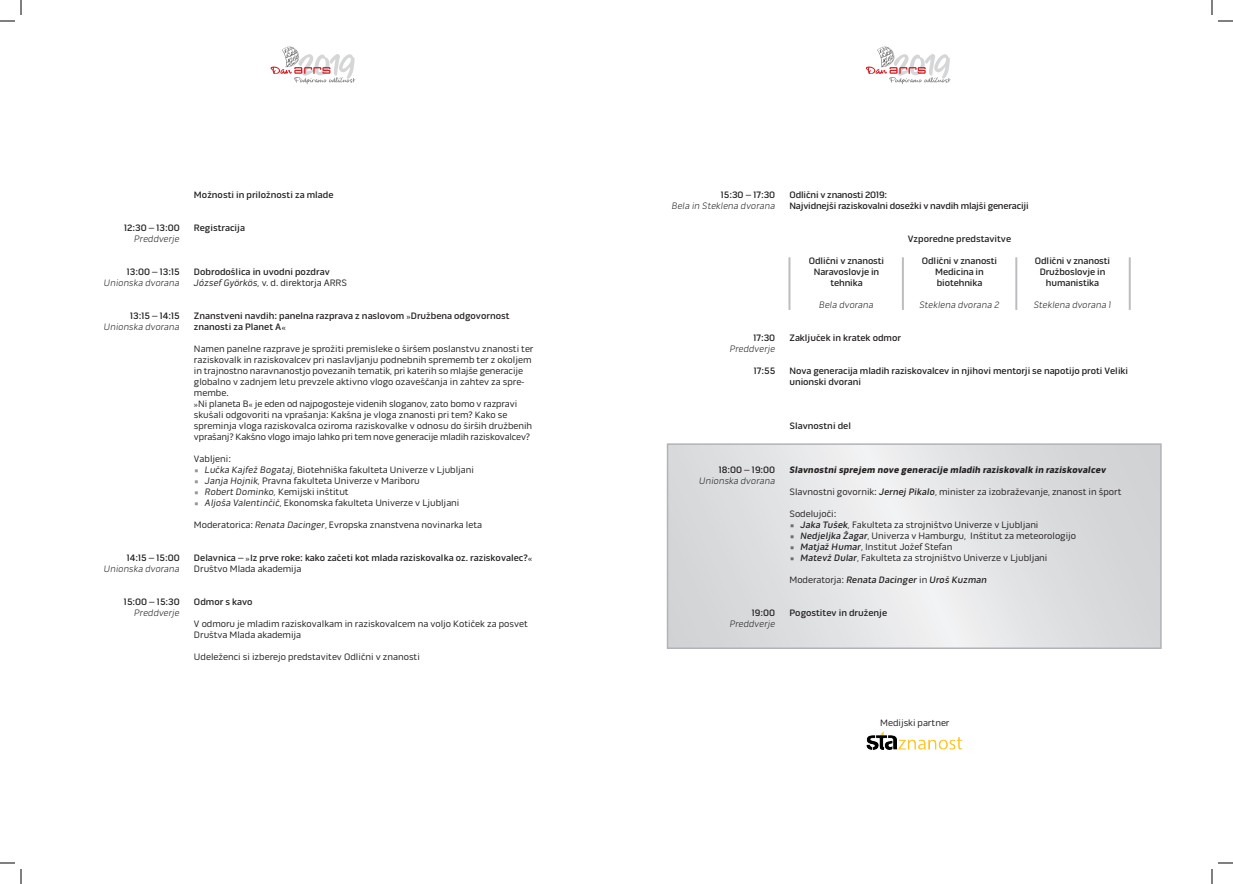
<style>
.page{position:relative;width:1233px;height:884px;background:#fff}
.page>*{position:absolute;margin:0;border:0;box-sizing:border-box;transform-origin:0 0}
.t1{font:9.5px/11px "Bose Gothic 2014";color:#231f20}
.t2{font:500 9.5px/11px "Bose Gothic 2014";color:#231f20}
.t3{font:italic 300 9.5px "Bose Gothic 2014";color:#231f20}
.t4{font:500 9.5px "Bose Gothic 2014";letter-spacing:-.02em;color:#231f20}
.t5{font:italic 900 9.5px "Bose Gothic 2014";color:#231f20}
.t6{font:italic 500 9.5px "Bose Gothic 2014";color:#231f20}
.s1{font-style:italic}
.s2{font-size:16px;color:#939598}
.s3{font-weight:500;font-style:italic}
.s4{font-size:16px;color:#6c6d70}
.s5{font-weight:400;font-style:normal}
</style>
<div class="page">
<svg style="left:670px;top:446px;width:488px;height:200px;background:#e0e0e2"></svg>
<div style="left:667px;top:443px;width:494px;height:206px;border:2px solid #b2b3b7"></div>
<img style="left:866px;top:731px;width:96px;height:19px">
<hr style="left:788px;top:257px;width:2px;height:53px;background:#bcbdc0">
<hr style="left:902px;top:257px;width:2px;height:53px;background:#bcbdc0">
<hr style="left:1015px;top:257px;width:2px;height:53px;background:#bcbdc0">
<hr style="left:1128px;top:257px;width:2px;height:53px;background:#bcbdc0">
<svg style="left:270px;top:47px;width:85px;height:37px"></svg>
<svg style="left:866px;top:47px;width:84px;height:37px"></svg>
<svg style="left:1218px;top:20px;width:15px;height:2px"></svg>
<svg style="left:1218px;top:862px;width:15px;height:2px"></svg>
<svg style="left:0;top:0;width:22px;height:22px"></svg>
<svg style="left:0;top:862px;width:22px;height:22px"></svg>
<svg style="left:1211px;top:0;width:1px;height:15px"></svg>
<svg style="left:1211px;top:869px;width:1px;height:15px"></svg>
<p class="t2" style="left:124px;top:223px;width:57px">12:30 – 13:00</p>
<p class="t3" style="left:134px;top:234px;width:47px">Preddverje</p>
<p class="t2" style="left:127px;top:267px;width:54px">13:00 – 13:15</p>
<p class="t3" style="left:104px;top:278px;width:77px">Unionska dvorana</p>
<p class="t2" style="left:130px;top:311px;width:51px">13:15 – 14:15</p>
<p class="t3" style="left:104px;top:322px;width:77px">Unionska dvorana</p>
<p class="t2" style="left:127px;top:553px;width:54px">14:15 – 15:00</p>
<p class="t3" style="left:104px;top:564px;width:77px">Unionska dvorana</p>
<p class="t2" style="left:124px;top:597px;width:57px">15:00 – 15:30</p>
<p class="t3" style="left:134px;top:608px;width:47px">Preddverje</p>
<p class="t2" style="left:194px;top:190px;width:141px">Možnosti in priložnosti za mlade</p>
<p class="t2" style="left:194px;top:223px;width:53px">Registracija</p>
<p class="t2" style="left:194px;top:267px;width:137px">Dobrodošlica in uvodni pozdrav</p>
<p class="t1" style="left:194px;top:278px;width:154px"><span class="s1">József Györkös,</span> v. d. direktorja ARRS</p>
<p class="t2" style="left:194px;top:311px;width:317px">Znanstveni navdih: panelna razprava z naslovom »Družbena odgovornost</p>
<p class="t2" style="left:194px;top:322px;width:93px">znanosti za Planet A«</p>
<p class="t1" style="left:194px;top:344px;width:341px">Namen panelne razprave je sprožiti premisleke o širšem poslanstvu znanosti ter raziskovalk in raziskovalcev pri naslavljanju podnebnih sprememb ter z okoljem in trajnostno naravnanostjo povezanih tematik, pri katerih so mlajše generacije globalno v zadnjem letu prevzele aktivno vlogo ozaveščanja in zahtev za spre&shy;membe.</p>
<p class="t1" style="left:194px;top:399px;width:340px">»Ni planeta B« je eden od najpogosteje videnih sloganov, zato bomo v razpravi skušali odgovoriti na vprašanja: Kakšna je vloga znanosti pri tem? Kako se spreminja vloga raziskovalca oziroma raziskovalke v odnosu do širših družbenih vprašanj? Kakšno vlogo imajo lahko pri tem nove generacije mladih raziskovalcev?</p>
<p class="t1" style="left:194px;top:454px;width:39px">Vabljeni:</p>
<p class="t1" style="left:194px;top:465px;width:281px"><span class="s2">•</span> <span class="s1">Lučka Kajfež Bogataj</span>, Biotehniška fakulteta Univerze v Ljubljani</p>
<p class="t1" style="left:194px;top:476px;width:227px"><span class="s2">•</span> <span class="s1">Janja Hojnik,</span> Pravna fakulteta Univerze v Mariboru</p>
<p class="t1" style="left:194px;top:487px;width:156px"><span class="s2">•</span> <span class="s1">Robert Dominko,</span> Kemijski inštitut</p>
<p class="t1" style="left:194px;top:498px;width:267px"><span class="s2">•</span> <span class="s1">Aljoša Valentinčič,</span> Ekonomska fakulteta Univerze v Ljubljani</p>
<p class="t1" style="left:194px;top:520px;width:290px">Moderatorica: <span class="s1">Renata Dacinger</span>, Evropska znanstvena novinarka leta</p>
<p class="t2" style="left:194px;top:553px;width:340px">Delavnica – »Iz prve roke: kako začeti kot mlada raziskovalka oz. raziskovalec?«</p>
<p class="t1" style="left:194px;top:564px;width:109px">Društvo Mlada akademija</p>
<p class="t2" style="left:194px;top:597px;width:60px">Odmor s kavo</p>
<p class="t1" style="left:194px;top:619px;width:335px">V odmoru je mladim raziskovalkam in raziskovalcem na voljo Kotiček za posvet<br>Društva Mlada akademija</p>
<p class="t1" style="left:194px;top:652px;width:227px">Udeleženci si izberejo predstavitev Odlični v znanosti</p>
<p class="t2" style="left:721px;top:190px;width:56px">15:30 – 17:30</p>
<p class="t3" style="left:672px;top:201px;width:105px">Bela in Steklena dvorana</p>
<p class="t2" style="left:753px;top:333px;width:23px">17:30</p>
<p class="t3" style="left:729px;top:344px;width:47px">Preddverje</p>
<p class="t2" style="left:754px;top:366px;width:23px">17:55</p>
<p class="t2" style="left:718px;top:465px;width:58px">18:00 – 19:00</p>
<p class="t3" style="left:699px;top:476px;width:77px">Unionska dvorana</p>
<p class="t2" style="left:752px;top:608px;width:25px">19:00</p>
<p class="t3" style="left:729px;top:619px;width:47px">Preddverje</p>
<p class="t4" style="left:789px;top:189px;width:99px">Odlični v znanosti 2019:</p>
<p class="t4" style="left:789px;top:200px;width:241px">Najvidnejši raziskovalni dosežki v navdih mlajši generaciji</p>
<p class="t2" style="left:908px;top:234px;width:105px">Vzporedne predstavitve</p>
<p class="t2" style="left:809px;top:256px;width:77px">Odlični v znanosti</p>
<p class="t2" style="left:922px;top:256px;width:77px">Odlični v znanosti</p>
<p class="t2" style="left:1035px;top:256px;width:77px">Odlični v znanosti</p>
<p class="t2" style="left:814px;top:267px;width:67px">Naravoslovje in</p>
<p class="t2" style="left:935px;top:267px;width:50px">Medicina in</p>
<p class="t2" style="left:1039px;top:267px;width:67px">Družboslovje in</p>
<p class="t2" style="left:830px;top:278px;width:34px">tehnika</p>
<p class="t2" style="left:936px;top:278px;width:47px">biotehnika</p>
<p class="t2" style="left:1046px;top:278px;width:55px">humanistika</p>
<p class="t3" style="left:819px;top:300px;width:56px">Bela dvorana</p>
<p class="t3" style="left:919px;top:300px;width:82px">Steklena dvorana 2</p>
<p class="t3" style="left:1033px;top:300px;width:79px">Steklena dvorana 1</p>
<p class="t2" style="left:789px;top:333px;width:113px">Zaključek in kratek odmor</p>
<p class="t2" style="left:789px;top:366px;width:340px">Nova generacija mladih raziskovalcev in njihovi mentorji se napotijo proti Veliki unionski dvorani</p>
<p class="t2" style="left:789px;top:421px;width:63px">Slavnostni del</p>
<p class="t5" style="left:789px;top:464px;width:318px">Slavnostni sprejem nove generacije mladih raziskovalk in raziskovalcev</p>
<p class="t1" style="left:789px;top:487px;width:333px">Slavnostni govornik: <span class="s3">Jernej Pikalo</span>, minister za izobraževanje, znanost in šport</p>
<p class="t1" style="left:789px;top:509px;width:48px">Sodelujoči:</p>
<p class="t1" style="left:789px;top:520px;width:250px"><span class="s4">•</span> <span class="s3">Jaka Tušek</span><span class="s1">,</span> Fakulteta za strojništvo Univerze v Ljubljani</p>
<p class="t1" style="left:789px;top:531px;width:288px"><span class="s4">•</span> <span class="s3">Nedjeljka Žagar</span>, Univerza v Hamburgu, Inštitut za meteorologijo</p>
<p class="t1" style="left:789px;top:542px;width:164px"><span class="s4">•</span> <span class="s3">Matjaž Humar</span>, Institut Jožef Stefan</p>
<p class="t1" style="left:789px;top:553px;width:259px"><span class="s4">•</span> <span class="s3">Matevž Dular</span>, Fakulteta za strojništvo Univerze v Ljubljani</p>
<p class="t6" style="left:789px;top:574px;width:199px"><span class="s5">Moderatorja:</span> Renata Dacinger <span class="s5">in</span> Uroš Kuzman</p>
<p class="t2" style="left:789px;top:608px;width:99px">Pogostitev in druženje</p>
<p class="t1" style="left:880px;top:718px;width:71px">Medijski partner</p>
</div>
